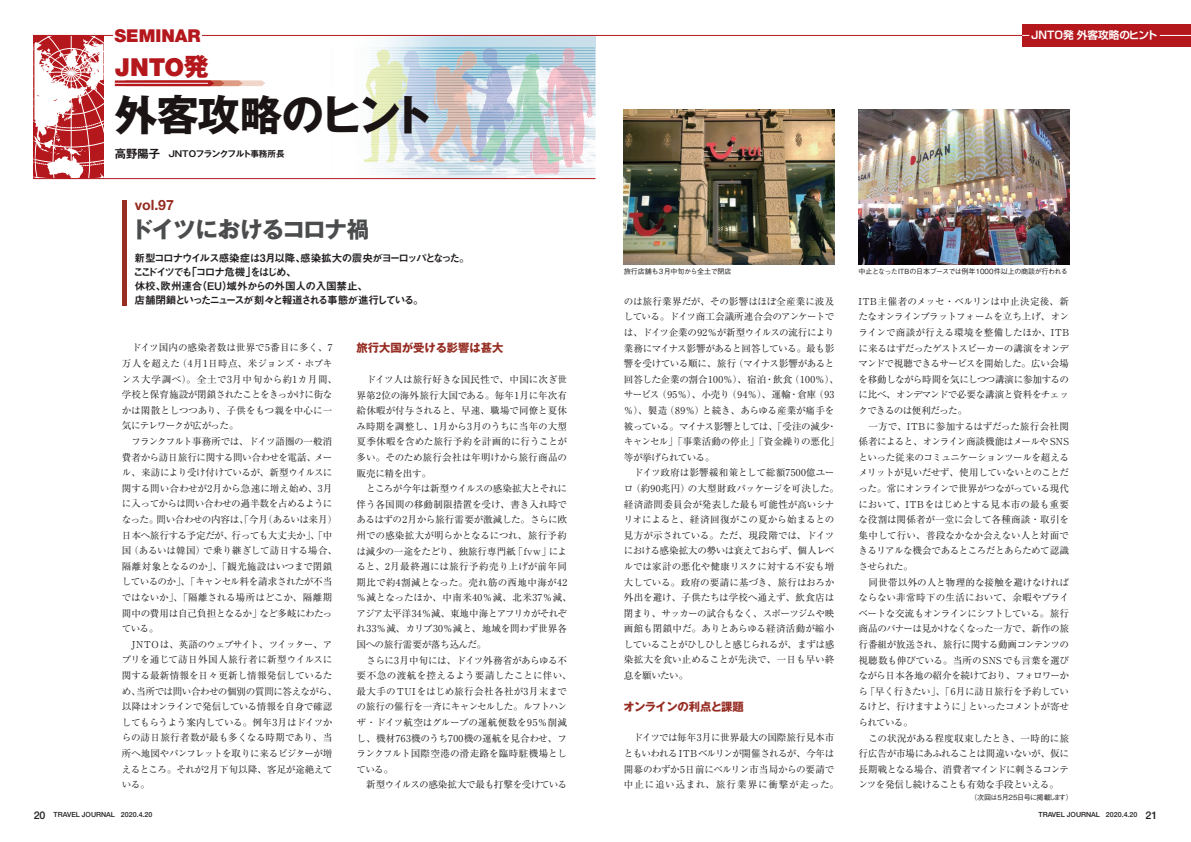
<style>
.page{position:relative;width:1191px;height:842px;background:#fff}
.page>*{position:absolute;margin:0;border:0;box-sizing:border-box;transform-origin:0 0}
.t1{font:700 42.5px "Gothic MB101 Pro";letter-spacing:-.04em;color:#1a1415}
.t2{font:900 24.8px "Helvetica Neue";color:#b4181d}
.t3{font:700 22.7px "Gothic MB101 Pro";letter-spacing:-.05em;color:#4b4c4d}
.t4{font:900 17.7px "Helvetica Neue";color:#b4181d}
.t5{font:700 14.2px "Helvetica Neue";color:#962c22}
.t6{font:700 11.3px "Gothic MB101 Pro";color:#962c22}
.t7{font:700 11.3px "Gothic MB101 Pro";letter-spacing:-.055em;color:#962c22}
.t8{font:10.6px/14.2px "Midashi Go Pro MB31";letter-spacing:-.12em;color:#231f20}
.t9{font:700 10.6px "Shin Go Pro De";color:#fff}
.t10{font:9.6px/15.6px "Ryumin Pro";letter-spacing:-.025em;color:#231f20}
.t11{font:9.6px/15.6px "Ryumin Pro";letter-spacing:-.005em;color:#231f20}
.t12{font:9.6px/15.6px "Ryumin Pro";color:#231f20}
.t13{font:700 8.5px "Gothic MB101 Pro De";letter-spacing:-.025em;color:#1a1415}
.t14{font:500 7.1px "Gothic BBB Pro";letter-spacing:-.05em;color:#231f20}
.t15{font:500 7.1px "Helvetica Neue";color:#231f20}
.t16{font:500 7.1px "Gothic BBB Pro";letter-spacing:-.01em;color:#231f20}
.s1{font-family:"Gothic MB101 Pro";font-weight:800}
.s2{font-size:11.3px}
.s3{font-size:10.6px}
</style>
<div class="page">
<hr style="left:122px;top:200px;width:4px;height:105px;background:#962c22">
<svg style="left:33px;top:35px;width:1037px;height:144px"></svg>
<hr style="left:113px;top:34px;width:89px;height:3px;background:#fff">
<div style="left:1022px;top:24px;width:169px;height:23px;background:#b4181d"></div>
<img style="left:624px;top:109px;width:210px;height:156px">
<img style="left:858px;top:109px;width:211px;height:156px">
<h3 class="t4" style="left:114px;top:25px;width:88px">SEMINAR</h3>
<h2 class="t2" style="left:115px;top:52px;width:95px">JNTO<span class="s1">発</span></h2>
<h1 class="t1" style="left:115px;top:80px;width:320px">外客攻略のヒント</h1>
<p class="t13" style="left:115px;top:147px;width:171px"><span class="s2">高野陽子</span> JNTOフランクフルト事務所長</p>
<h3 class="t5" style="left:135px;top:196px;width:41px">vol.97</h3>
<h3 class="t3" style="left:131px;top:211px;width:240px">ドイツにおけるコロナ禍</h3>
<p class="t8" style="left:133px;top:249px;width:338px">新型コロナウイルス感染症は3月以降、感染拡大の震央がヨーロッパとなった。ここドイツでも「コロナ危機」をはじめ、<br>休校、欧州連合（EU）域外からの外国人の入国禁止、<br>店舗閉鎖といったニュースが刻々と報道される事態が進行している。</p>
<p class="t10" style="left:122px;top:339px;width:217px">　ドイツ国内の感染者数は世界で5番目に多く、7万人を超えた（4月1日時点、米ジョンズ・ホプキンス大学調べ）。全土で3月中旬から約1カ月間、学校と保育施設が閉鎖されたことをきっかけに街なかは閑散としつつあり、子供をもつ親を中心に一気にテレワークが広がった。<br>　フランクフルト事務所では、ドイツ語圏の一般消費者から訪日旅行に関する問い合わせを電話、メール、来訪により受け付けているが、新型ウイルスに関する問い合わせが2月から急速に増え始め、3月に入ってからは問い合わせの過半数を占めるようになった。問い合わせの内容は、「今月（あるいは来月）日本へ旅行する予定だが、行っても大丈夫か」、「中国（あるいは韓国）で乗り継ぎして訪日する場合、隔離対象となるのか」、「観光施設はいつまで閉鎖しているのか」、「キャンセル料を請求されたが不当ではないか」、「隔離される場所はどこか、隔離期間中の費用は自己負担となるか」など多岐にわたっている。<br>　JNTOは、英語のウェブサイト、ツイッター、アプリを通じて訪日外国人旅行者に新型ウイルスに関する最新情報を日々更新し情報発信しているため、当所では問い合わせの個別の質問に答えながら、以降はオンラインで発信している情報を自身で確認してもらうよう案内している。例年3月はドイツからの訪日旅行者数が最も多くなる時期であり、当所へ地図やパンフレットを取りに来るビジターが増えるところ。それが2月下旬以降、客足が途絶えている。</p>
<p class="t6" style="left:356px;top:338px;width:148px">旅行大国が受ける影響は甚大</p>
<p class="t11" style="left:356px;top:371px;width:217px">　ドイツ人は旅行好きな国民性で、中国に次ぎ世界第2位の海外旅行大国である。毎年1月に年次有給休暇が付与されると、早速、職場で同僚と夏休み時期を調整し、1月から3月のうちに当年の大型夏季休暇を含めた旅行予約を計画的に行うことが多い。そのため旅行会社は年明けから旅行商品の販売に精を出す。<br>　ところが今年は新型ウイルスの感染拡大とそれに伴う各国間の移動制限措置を受け、書き入れ時であるはずの2月から旅行需要が激減した。さらに欧州での感染拡大が明らかとなるにつれ、旅行予約は減少の一途をたどり、独旅行専門紙「fvw」によると、2月最終週には旅行予約売り上げが前年同期比で約4割減となった。売れ筋の西地中海が42％減となったほか、中南米40％減、北米37％減、アジア太平洋34％減、東地中海とアフリカがそれぞれ33％減、カリブ30％減と、地域を問わず世界各国への旅行需要が落ち込んだ。<br>　さらに3月中旬には、ドイツ外務省があらゆる不要不急の渡航を控えるよう要請したことに伴い、最大手のTUIをはじめ旅行会社各社が3月末までの旅行の催行を一斉にキャンセルした。ルフトハンザ・ドイツ航空はグループの運航便数を95％削減し、機材763機のうち700機の運航を見合わせ、フランクフルト国際空港の滑走路を臨時駐機場としている。<br>　新型ウイルスの感染拡大で最も打撃を受けている</p>
<p class="t9" style="left:1031px;top:27px;width:128px">JNTO発 外客攻略のヒント</p>
<p class="t16" style="left:624px;top:265px;width:109px">旅行店舗も3月中旬から全土で閉店</p>
<p class="t14" style="left:858px;top:265px;width:211px">中止となったITBの日本ブースでは例年1000件以上の商談が行われる</p>
<p class="t10" style="left:624px;top:293px;width:217px">のは旅行業界だが、その影響はほぼ全産業に波及している。ドイツ商工会議所連合会のアンケートでは、ドイツ企業の92％が新型ウイルスの流行により業務にマイナス影響があると回答している。最も影響を受けている順に、旅行（マイナス影響があると回答した企業の割合100％）、宿泊・飲食（100％）、サービス（95％）、小売り（94％）、運輸・倉庫（93％）、製造（89％）と続き、あらゆる産業が痛手を被っている。マイナス影響としては、「受注の減少・キャンセル」「事業活動の停止」「資金繰りの悪化」等が挙げられている。<br>　ドイツ政府は影響緩和策として総額7500億ユーロ（約90兆円）の大型財政パッケージを可決した。経済諮問委員会が発表した最も可能性が高いシナリオによると、経済回復がこの夏から始まるとの見方が示されている。ただ、現段階では、ドイツにおける感染拡大の勢いは衰えておらず、個人レベルでは家計の悪化や健康リスクに対する不安も増大している。政府の要請に基づき、旅行はおろか外出を避け、子供たちは学校へ通えず、飲食店は閉まり、サッカーの試合もなく、スポーツジムや映画館も閉鎖中だ。ありとあらゆる経済活動が縮小していることがひしひしと感じられるが、まずは感染拡大を食い止めることが先決で、一日も早い終息を願いたい。</p>
<p class="t7" style="left:623px;top:697px;width:122px">オンラインの利点と課題</p>
<p class="t12" style="left:624px;top:729px;width:217px">　ドイツでは毎年3月に世界最大の国際旅行見本市ともいわれる ITB ベルリンが開催されるが、今年は開幕のわずか5日前にベルリン市当局からの要請で中止に追い込まれ、旅行業界に衝撃が走った。</p>
<p class="t10" style="left:858px;top:293px;width:212px">ITB主催者のメッセ・ベルリンは中止決定後、新たなオンラインプラットフォームを立ち上げ、オンラインで商談が行える環境を整備したほか、ITBに来るはずだったゲストスピーカーの講演をオンデマンドで視聴できるサービスを開始した。広い会場を移動しながら時間を気にしつつ講演に参加するのに比べ、オンデマンドで必要な講演と資料をチェックできるのは便利だった。<br>　一方で、ITBに参加するはずだった旅行会社関係者によると、オンライン商談機能はメールや SNSといった従来のコミュニケーションツールを超えるメリットが見いだせず、使用していないとのことだった。常にオンラインで世界がつながっている現代において、ITBをはじめとする見本市の最も重要な役割は関係者が一堂に会して各種商談・取引を集中して行い、普段なかなか会えない人と対面できるリアルな機会であるところだとあらためて認識させられた。<br>　同世帯以外の人と物理的な接触を避けなければならない非常時下の生活において、余暇やプライベートな交流もオンラインにシフトしている。旅行商品のバナーは見かけなくなった一方で、新作の旅行番組が放送され、旅行に関する動画コンテンツの視聴数も伸びている。当所の SNSでも言葉を選びながら日本各地の紹介を続けており、フォロワーから「早く行きたい」、「6月に訪日旅行を予約しているけど、行けますように」といったコメントが寄せられている。<br>　この状況がある程度収束したとき、一時的に旅行広告が市場にあふれることは間違いないが、仮に長期戦となる場合、消費者マインドに刺さるコンテンツを発信し続けることも有効な手段といえる。</p>
<p class="t14" style="left:970px;top:792px;width:104px">（次回は5月25日号に掲載します）</p>
<p class="t15" style="left:34px;top:810px;width:120px"><span class="s3">20</span> TRAVEL JOURNAL 2020.4.20</p>
<p class="t15" style="left:1038px;top:810px;width:120px">TRAVEL JOURNAL 2020.4.20 <span class="s3">21</span></p>
</div>
